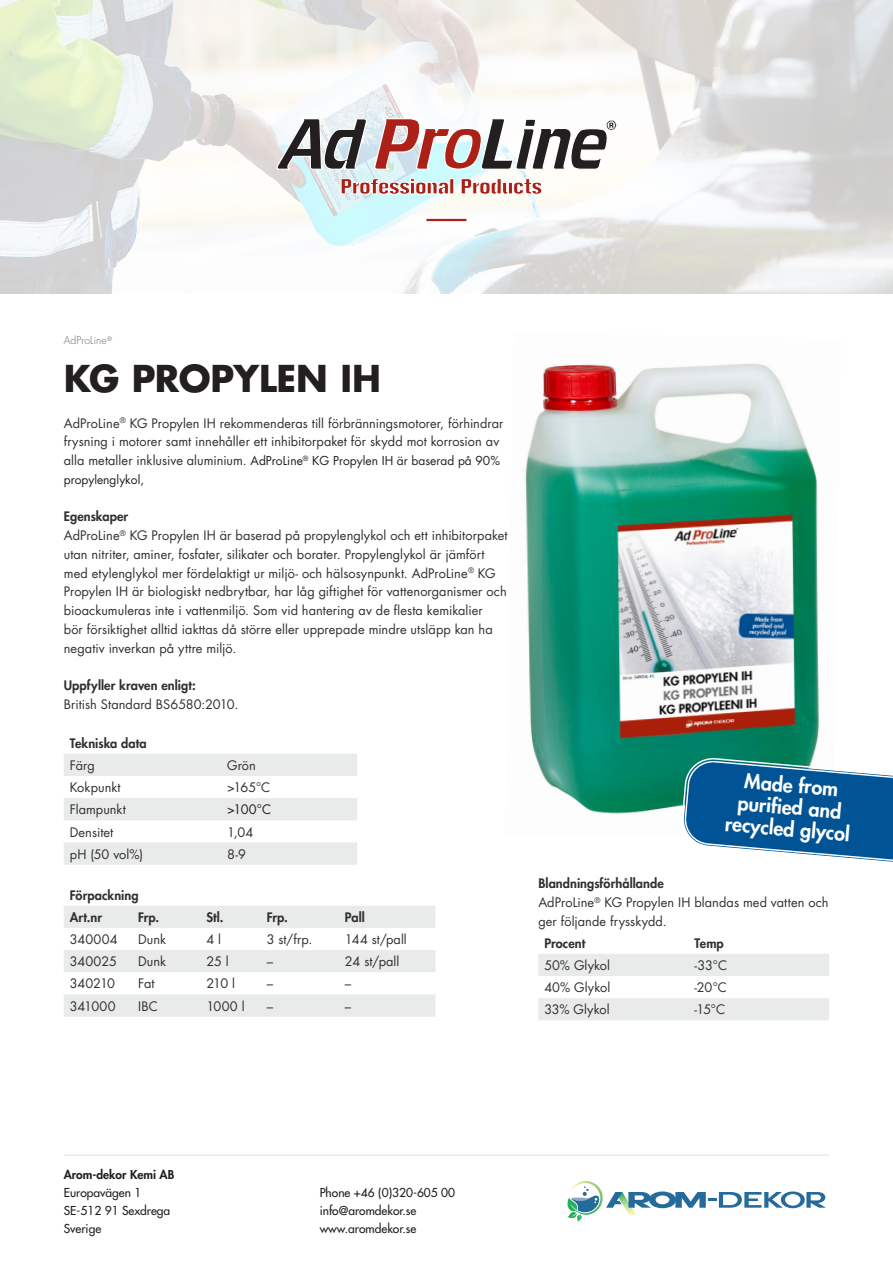
<style>
.page{position:relative;width:893px;height:1263px;background:#fff}
.page>*{position:absolute;margin:0;border:0;box-sizing:border-box;transform-origin:0 0}
.Produktrubrik{font:700 36px "Futura LT";letter-spacing:-.01em;color:#231f20}
.t1{font:800 19.65px/21.9px "Futura Std";color:#fff;text-align:center}
.Brödtext{font:12.75px/18.8px "Futura LT";letter-spacing:.005em;color:#312f30}
.Brödtext-2{font:800 12.75px "Futura LT";letter-spacing:.005em;color:#312f30}
.Brödtext-3{font:12.75px "Futura LT";color:#231f20}
.t2{font:500 12px "Futura Std";color:#231f20}
.Brödtext-4{font:12px/18.8px "Futura LT";color:#231f20}
.t3{font:800 12px "Futura Std";color:#231f20}
.Produktområde{font:300 10.5px "Futura LT";letter-spacing:.01em;color:#6c6d70}
.s1{font-size:12.75px;color:#312f30}
</style>
<div class="page">
<img style="left:525px;top:364px;width:294px;height:450px">
<svg style="left:64px;top:754px;width:293px;height:111px"></svg>
<svg style="left:64px;top:906px;width:371px;height:111px"></svg>
<svg style="left:538px;top:954px;width:291px;height:66px"></svg>
<svg style="left:0;top:0;width:893px;height:294px"></svg>
<svg style="left:341px;top:178px;width:108px;height:16px"></svg>
<svg style="left:449px;top:178px;width:5px;height:16px"></svg>
<svg style="left:461px;top:178px;width:81px;height:16px"></svg>
<svg style="left:276px;top:118px;width:340px;height:54px"></svg>
<hr style="left:426px;top:219px;width:40px;height:2px;background:#ac2117">
<hr style="left:64px;top:1154px;width:765px;height:2px;background:#e9eaea">
<svg style="left:567px;top:1181px;width:259px;height:40px"></svg>
<svg style="left:680px;top:757px;width:213px;height:105px"></svg>
<p class="Produktområde" style="left:64px;top:334px;width:50px">AdProLine<sup>®</sup></p>
<p class="Produktrubrik" style="left:64px;top:354px;width:319px">KG PROPYLEN IH</p>
<p class="Brödtext" style="left:64px;top:414px;width:441px">AdProLine<sup>®</sup> KG Propylen IH rekommenderas till förbränningsmotorer, förhindrar frysning i motorer samt innehåller ett inhibitorpaket för skydd mot korrosion av</p>
<p class="Brödtext-4" style="left:64px;top:452px;width:438px"><span class="s1">alla metaller inklusive aluminium.</span> AdProLine<sup>®</sup> KG Propylen IH är baserad på 90% propylenglykol,</p>
<p class="Brödtext-2" style="left:64px;top:508px;width:66px">Egenskaper</p>
<p class="Brödtext" style="left:64px;top:526px;width:445px">AdProLine<sup>®</sup> KG Propylen IH är baserad på propylenglykol och ett inhibitorpaket utan nitriter, aminer, fosfater, silikater och borater. Propylenglykol är jämfört med etylenglykol mer fördelaktigt ur miljö- och hälsosynpunkt. AdProLine<sup>®</sup> KG Propylen IH är biologiskt nedbrytbar, har låg giftighet för vattenorganismer och bioackumuleras inte i vattenmiljö. Som vid hantering av de flesta kemikalier<br>bör försiktighet alltid iakttas då större eller upprepade mindre utsläpp kan ha negativ inverkan på yttre miljö.</p>
<p class="Brödtext-2" style="left:64px;top:677px;width:133px">Uppfyller kraven enligt:</p>
<p class="Brödtext" style="left:64px;top:695px;width:176px">British Standard BS6580:2010.</p>
<p class="Brödtext-2" style="left:70px;top:734px;width:78px">Tekniska data</p>
<p class="Brödtext" style="left:70px;top:756px;width:26px">Färg</p>
<p class="Brödtext" style="left:227px;top:756px;width:30px">Grön</p>
<p class="Brödtext" style="left:70px;top:778px;width:52px">Kokpunkt</p>
<p class="Brödtext" style="left:227px;top:778px;width:45px">&gt;165°C</p>
<p class="Brödtext" style="left:70px;top:800px;width:58px">Flampunkt</p>
<p class="Brödtext-3" style="left:227px;top:801px;width:46px">&gt;100°C</p>
<p class="Brödtext" style="left:70px;top:822px;width:45px">Densitet</p>
<p class="Brödtext" style="left:227px;top:822px;width:28px">1,04</p>
<p class="Brödtext" style="left:70px;top:845px;width:75px">pH (50 vol%)</p>
<p class="Brödtext" style="left:227px;top:845px;width:20px">8-9</p>
<p class="Brödtext-2" style="left:70px;top:886px;width:70px">Förpackning</p>
<p class="Brödtext-2" style="left:70px;top:909px;width:34px">Art.nr</p>
<p class="Brödtext-2" style="left:138px;top:909px;width:23px">Frp.</p>
<p class="Brödtext-2" style="left:206px;top:909px;width:19px">Stl.</p>
<p class="Brödtext-2" style="left:267px;top:909px;width:23px">Frp.</p>
<p class="Brödtext-2" style="left:345px;top:909px;width:21px">Pall</p>
<p class="Brödtext" style="left:70px;top:930px;width:49px">340004</p>
<p class="Brödtext" style="left:138px;top:930px;width:30px">Dunk</p>
<p class="Brödtext" style="left:206px;top:930px;width:16px">4 l</p>
<p class="Brödtext" style="left:267px;top:930px;width:47px">3 st/frp.</p>
<p class="Brödtext" style="left:345px;top:930px;width:63px">144 st/pall</p>
<p class="Brödtext" style="left:70px;top:952px;width:49px">340025</p>
<p class="Brödtext" style="left:138px;top:952px;width:30px">Dunk</p>
<p class="Brödtext" style="left:206px;top:952px;width:24px">25 l</p>
<p class="Brödtext" style="left:267px;top:952px;width:8px">–</p>
<p class="Brödtext" style="left:345px;top:952px;width:56px">24 st/pall</p>
<p class="Brödtext" style="left:70px;top:974px;width:47px">340210</p>
<p class="Brödtext" style="left:138px;top:974px;width:18px">Fat</p>
<p class="Brödtext" style="left:206px;top:974px;width:30px">210 l</p>
<p class="Brödtext" style="left:267px;top:974px;width:8px">–</p>
<p class="Brödtext" style="left:345px;top:974px;width:8px">–</p>
<p class="Brödtext" style="left:70px;top:997px;width:47px">341000</p>
<p class="Brödtext" style="left:138px;top:997px;width:21px">IBC</p>
<p class="Brödtext" style="left:206px;top:997px;width:40px">1000 l</p>
<p class="Brödtext" style="left:267px;top:997px;width:8px">–</p>
<p class="Brödtext" style="left:345px;top:997px;width:8px">–</p>
<p class="t1" style="left:730px;top:769px;width:127px;rotate:5deg">Made from purifi ed and recycled glycol</p>
<p class="Brödtext-2" style="left:538px;top:875px;width:127px">Blandningsförhållande</p>
<p class="Brödtext" style="left:538px;top:893px;width:292px">AdProLine<sup>®</sup> KG Propylen IH blandas med vatten och ger följande frysskydd.</p>
<p class="Brödtext-2" style="left:544px;top:934px;width:42px">Procent</p>
<p class="Brödtext-2" style="left:694px;top:934px;width:31px">Temp</p>
<p class="Brödtext" style="left:544px;top:956px;width:67px">50% Glykol</p>
<p class="Brödtext" style="left:694px;top:956px;width:34px">-33°C</p>
<p class="Brödtext" style="left:544px;top:978px;width:67px">40% Glykol</p>
<p class="Brödtext" style="left:694px;top:978px;width:34px">-20°C</p>
<p class="Brödtext" style="left:544px;top:1000px;width:67px">33% Glykol</p>
<p class="Brödtext" style="left:694px;top:1000px;width:32px">-15°C</p>
<p class="t3" style="left:64px;top:1167px;width:112px">Arom-dekor Kemi AB</p>
<p class="t2" style="left:64px;top:1185px;width:79px">Europavägen 1</p>
<p class="t2" style="left:64px;top:1203px;width:108px">SE-512 91 Sexdrega</p>
<p class="t2" style="left:64px;top:1221px;width:39px">Sverige</p>
<p class="t2" style="left:320px;top:1185px;width:137px">Phone +46 (0)320-605 00</p>
<p class="t2" style="left:320px;top:1203px;width:98px">info@aromdekor.se</p>
<p class="t2" style="left:320px;top:1221px;width:98px">www.aromdekor.se</p>
</div>
